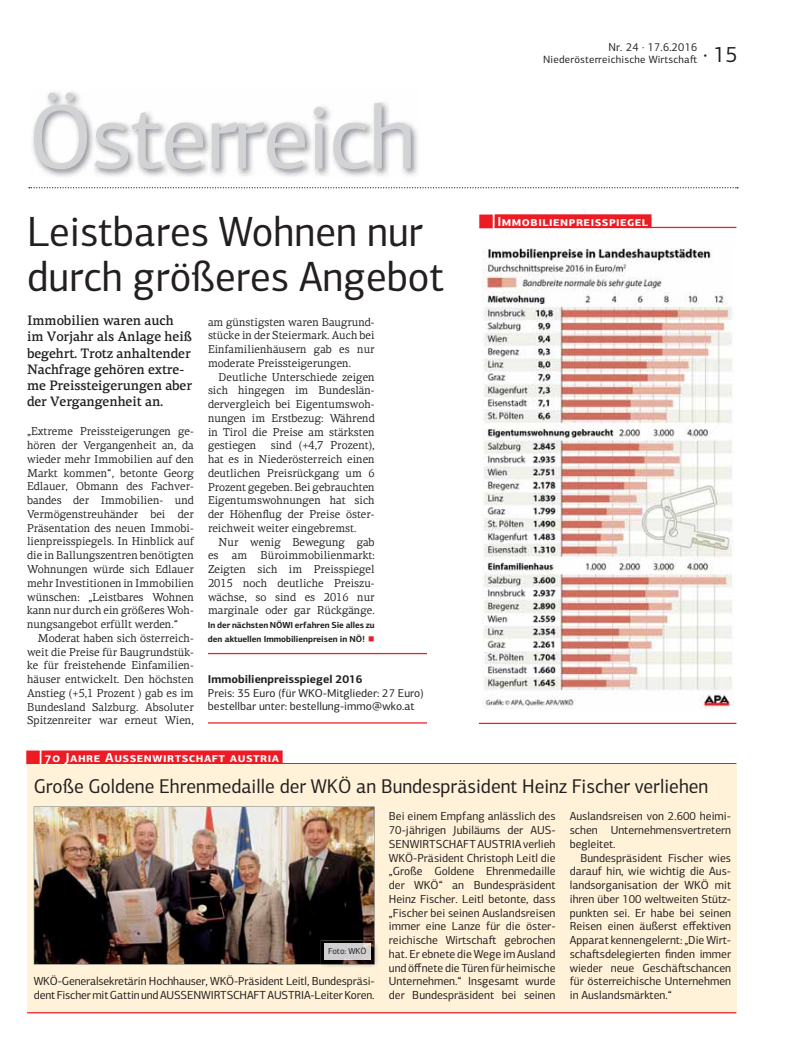
<style>
.page{position:relative;width:798px;height:1063px;background:#fff}
.page>*{position:absolute;margin:0;border:0;box-sizing:border-box;transform-origin:0 0}
.t1{font:91.88px "PF Centro Sans Pro";color:#d1d3d4}
.t2{font:42.5px/45px "PF Centro Sans Pro";color:#231f20;scale:.96 1}
.t3{font:22.5px "PF Centro Sans Pro";color:#231f20;scale:.96 1}
.t4{font:20px "PF Centro Sans Pro";color:#231f20;scale:.96 1}
.t5{font:500 13.75px/16.2px "PF Centro Serif Pro";letter-spacing:-.01em;color:#231f20;scale:.96 1}
.t6{font:700 13.12px "PF Centro Sans Pro";letter-spacing:.04em;color:#fff}
.t7{font:11.75px/13.8px "PF Centro Sans Pro";color:#231f20;text-align:justify}
.t8{font:11.5px/13.8px "PF Centro Serif Pro";color:#231f20;text-align:justify;scale:.96 1}
.t9{font:11.5px/13.8px "PF Centro Sans Pro";color:#231f20}
.t10{font:700 11.5px "PF Centro Sans Pro";color:#231f20}
.t11{font:11.5px "PF Centro Sans Pro";letter-spacing:.02em;color:#231f20;scale:.96 1}
.t12{font:10.62px "PF Centro Sans Pro";letter-spacing:.02em;color:#231f20}
.t13{font:700 8.75px/13.8px "PF Centro Sans Pro";color:#231f20}
.t14{font:8.75px "PF Centro Sans Pro";color:#231f20}
</style>
<div class="page">
<svg style="left:29px;top:187px;width:708px;height:1px"></svg>
<img style="left:32px;top:91px;width:386px;height:86px">
<img style="left:482px;top:248px;width:251px;height:461px">
<hr style="left:27px;top:1012px;width:709px;height:1px;background:#ed1c24">
<div style="left:41px;top:750px;width:241px;height:14px;background:#ed1c24"></div>
<hr style="left:41px;top:763px;width:695px;height:1px;background:#ed1c24">
<div style="left:27px;top:764px;width:709px;height:248px;background:#fff2d8"></div>
<img style="left:34px;top:807px;width:340px;height:157px">
<div style="left:494px;top:214px;width:157px;height:14px;background:#ed1c24"></div>
<hr style="left:494px;top:227px;width:242px;height:1px;background:#ed1c24">
<hr style="left:478px;top:723px;width:258px;height:1px;background:#ed1c24">
<img style="left:321px;top:940px;width:57px;height:27px">
<img style="left:321px;top:940px;width:53px;height:24px">
<img style="left:324px;top:944px;width:46px;height:15px">
<hr style="left:208px;top:722px;width:219px;height:2px;background:#ed1c24">
<hr style="left:208px;top:653px;width:219px;height:1px;background:#ed1c24">
<h1 class="t1" style="left:28px;top:103px;width:389px">Österreich</h1>
<h2 class="t2" style="left:27px;top:214px;width:435px">Leistbares Wohnen nur durch größeres Angebot</h2>
<p class="t5" style="left:27px;top:314px;width:173px">Immobilien waren auch im Vorjahr als Anlage heiß begehrt. Trotz anhaltender<br>Nachfrage gehören extre&shy;me Preissteigerungen aber der Vergangenheit an.</p>
<p class="t8" style="left:27px;top:426px;width:175px">„Extreme Preissteigerungen ge&shy;hören der Vergangenheit an, da wieder mehr Immobilien auf den Markt kommen“, betonte Georg Edlauer, Obmann des Fachver&shy;bandes der Immobilien- und Vermögenstreuhänder bei der Präsentation des neuen Immobi&shy;lienpreisspiegels. In Hinblick auf die in Ballungszentren benötigten Wohnungen würde sich Edlauer mehr Investitionen in Immobilien wünschen: „Leistbares Wohnen kann nur durch ein größeres Woh&shy;nungsangebot erfüllt werden.“</p>
<p class="t8" style="left:27px;top:632px;width:175px;text-indent:11px">Moderat haben sich österreich&shy;weit die Preise für Baugrundstük&shy;ke für freistehende Einfamilien&shy;häuser entwickelt. Den höchsten Anstieg (+5,1 Prozent ) gab es im Bundesland Salzburg. Absoluter Spitzenreiter war erneut Wien,</p>
<p class="t8" style="left:208px;top:316px;width:175px">am günstigsten waren Baugrund&shy;stücke in der Steiermark. Auch bei Einfamilienhäusern gab es nur moderate Preissteigerungen.</p>
<p class="t8" style="left:208px;top:371px;width:175px;text-indent:11px">Deutliche Unterschiede zeigen sich hingegen im Bundeslän&shy;dervergleich bei Eigentumswoh&shy;nungen im Erstbezug: Während in Tirol die Preise am stärksten gestiegen sind (+4,7 Prozent), hat es in Niederösterreich einen deutlichen Preisrückgang um 6<br>Prozent gegeben. Bei gebrauchten Eigentumswohnungen hat sich der Höhenflug der Preise öster&shy;reichweit weiter eingebremst.</p>
<p class="t8" style="left:208px;top:536px;width:175px;text-indent:11px">Nur wenig Bewegung gab es am Büroimmobilienmarkt:<br>Zeigten sich im Preisspiegel 2015 noch deutliche Preiszu&shy;wächse, so sind es 2016 nur marginale oder gar Rückgänge.</p>
<p class="t13" style="left:208px;top:619px;width:168px">In der nächsten NÖWI erfahren Sie alles zu den aktuellen Immobilienpreisen in NÖ!</p>
<p class="t10" style="left:208px;top:675px;width:156px">Immobilienpreisspiegel 2016</p>
<p class="t9" style="left:208px;top:687px;width:217px">Preis: 35 Euro (für WKO-Mitglieder: 27 Euro) bestellbar unter: bestellung-immo@wko.at</p>
<p class="t6" style="left:44px;top:753px;width:236px">70 Jahre Aussenwirtschaft austria</p>
<p class="t11" style="left:608px;top:43px;width:94px">Nr. 24 · 17.6.2016</p>
<p class="t12" style="left:543px;top:55px;width:155px">Niederösterreichische Wirtscha-</p>
<h3 class="t3" style="left:703px;top:46px;width:37px">· 15</h3>
<p class="t6" style="left:497px;top:217px;width:152px">Immobilienpreisspiegel</p>
<h3 class="t4" style="left:34px;top:779px;width:704px">Große Goldene Ehrenmedaille der WKÖ an Bundespräsident Heinz Fischer verliehen</h3>
<p class="t7" style="left:569px;top:811px;width:163px">Auslandsreisen von 2.600 heimi&shy;schen Unternehmensvertretern begleitet.</p>
<p class="t7" style="left:569px;top:852px;width:163px;text-indent:11px">Bundespräsident Fischer wies darauf hin, wie wichtig die Aus&shy;landsorganisation der WKÖ mit ihren über 100 weltweiten Stütz&shy;punkten sei. Er habe bei seinen Reisen einen äußerst effektiven Apparat kennengelernt: „Die Wirt&shy;scha-sdelegierten finden immer wieder neue Geschä-schancen für österreichische Unternehmen in Auslandsmärkten.“</p>
<p class="t7" style="left:389px;top:811px;width:168px">Bei einem Empfang anlässlich des 70-jährigen Jubiläums der AUS-SENWIRTSCHAFT AUSTRIA verlieh WKÖ-Präsident Christoph Leitl die „Große Goldene Ehrenmedaille der WKÖ“ an Bundespräsident Heinz Fischer. Leitl betonte, dass „Fischer bei seinen Auslandsreisen immer eine Lanze für die öster&shy;reichische Wirtscha- gebrochen hat. Er ebnete die Wege im Ausland und öffnete die Türen für heimische Unternehmen.“ Insgesamt wurde der Bundespräsident bei seinen</p>
<p class="t14" style="left:328px;top:948px;width:40px">Foto: WKÖ</p>
<p class="t7" style="left:34px;top:976px;width:342px">WKÖ-Generalsekretärin Hochhauser, WKÖ-Präsident Leitl, Bundespräsi&shy;dent Fischer mit Gattin und AUSSENWIRTSCHAFT AUSTRIA-Leiter Koren.</p>
</div>
